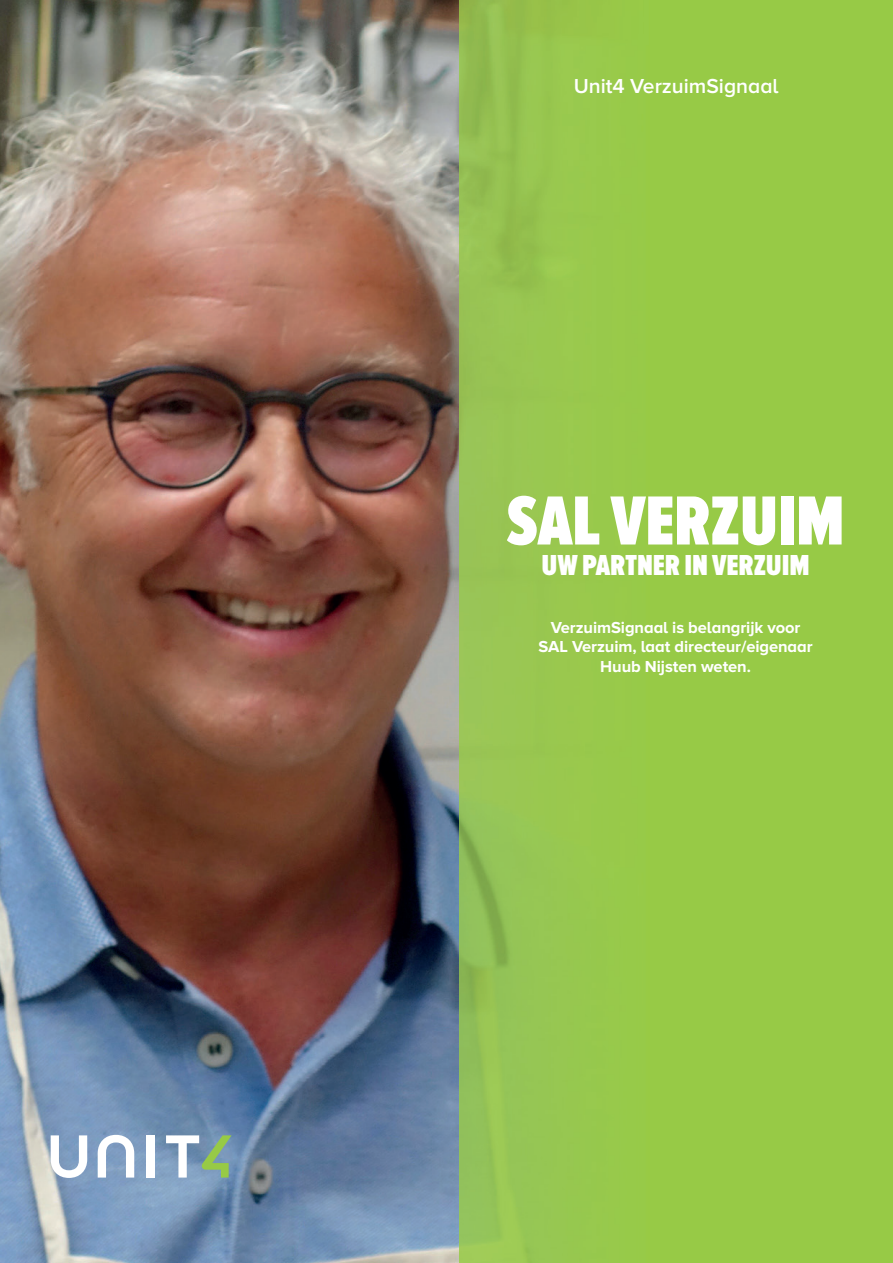
<style>
.page{position:relative;width:893px;height:1263px;background:#fff}
.page>*{position:absolute;margin:0;border:0;box-sizing:border-box;transform-origin:0 0}
.t1{font:900 72px "Proxima Nova A Ex Cn";letter-spacing:-.005em;color:#fff}
.t2{font:900 30px "Proxima Nova A Ex Cn";letter-spacing:-.005em;color:#fff}
.t3{font:600 21px "Proxima Nova A";color:#fff}
.t4{font:700 16.5px/19.8px "Proxima Nova A";letter-spacing:-.005em;color:#fff;text-align:center}
</style>
<div class="page">
<img style="left:0;top:0;width:650px;height:1263px">
<div style="left:650px;top:0;width:243px;height:1263px;background:#97ca46"></div>
<svg style="left:51px;top:1135px;width:36px;height:43px"></svg>
<svg style="left:98px;top:1135px;width:36px;height:42px"></svg>
<div style="left:147px;top:1135px;width:8px;height:42px;background:#fff"></div>
<svg style="left:166px;top:1135px;width:66px;height:42px"></svg>
<p class="t3" style="left:574px;top:74px;width:206px">Unit4 VerzuimSignaal</p>
<h1 class="t1" style="left:507px;top:481px;width:340px">SAL VERZUIM</h1>
<h2 class="t2" style="left:542px;top:548px;width:270px">UW PARTNER IN VERZUIM</h2>
<p class="t4" style="left:538px;top:617px;width:276px">VerzuimSignaal is belangrijk voor<br>SAL Verzuim, laat directeur/eigenaar<br>Huub Nijsten weten.</p>
</div>
